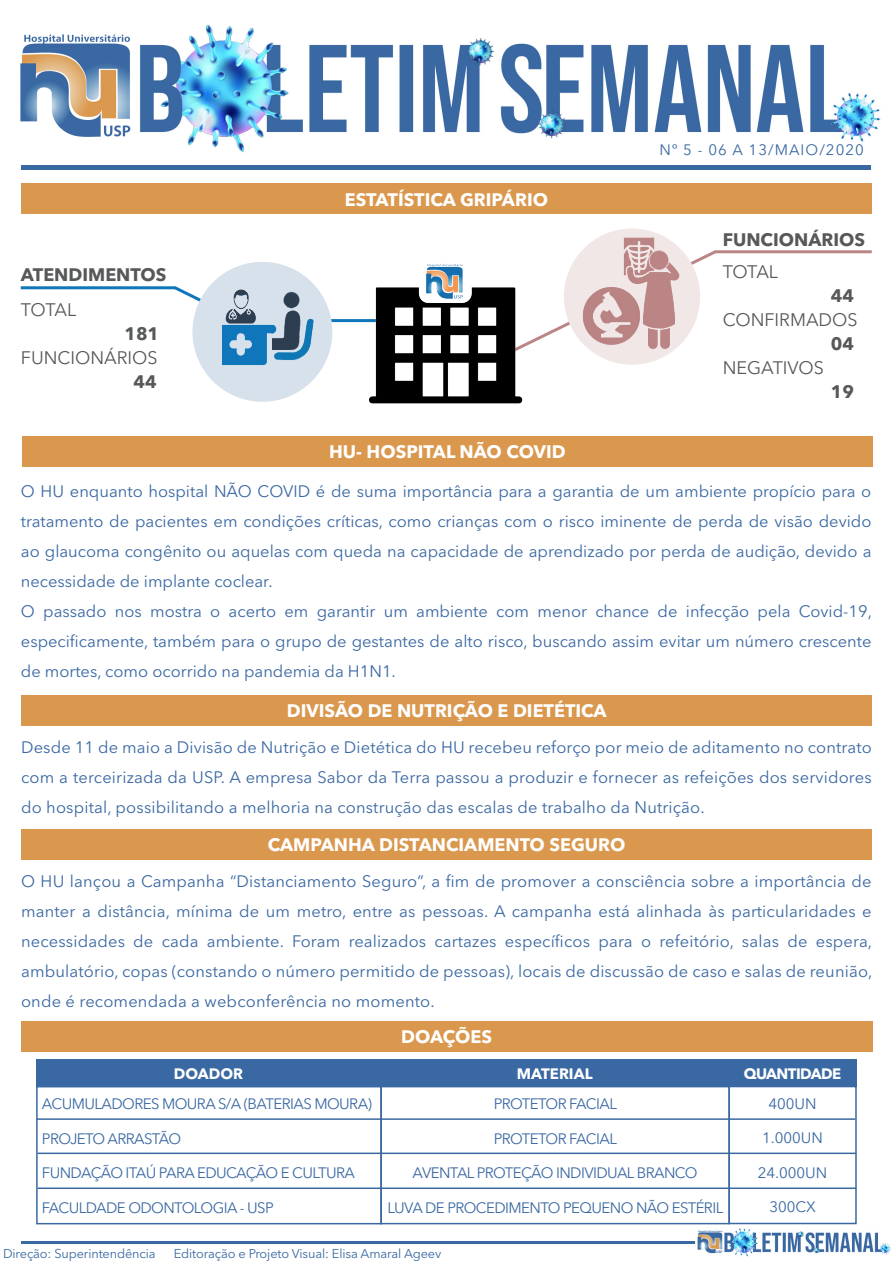
<style>
.page{position:relative;width:893px;height:1263px;background:#fff}
.page>*{position:absolute;margin:0;border:0;box-sizing:border-box;transform-origin:0 0}
.t1{font:700 18px "Avenir Next LT Pro";color:#fff}
.t2{font:18px "Avenir Next LT Pro";color:#57585a}
.t3{font:700 18px "Avenir Next LT Pro";color:#57585a}
.t4{font:16.5px/30px "Avenir Next LT Pro";color:#3a68a2;text-align:justify}
.t5{font:15px "Avenir Next LT Pro";letter-spacing:-.04em;color:#3a68a2}
.t6{font:15px "Avenir Next LT Pro";letter-spacing:.07em;color:#3a68a2}
.t7{font:700 15px "Avenir Next LT Pro";letter-spacing:-.04em;color:#fff}
.t8{font:700 15px "Avenir Next LT Pro";color:#fff}
.t9{font:700 15px "Avenir Next LT Pro";letter-spacing:-.02em;color:#fff}
.t10{font:12.75px "Avenir Next LT Pro";letter-spacing:-.01em;color:#3a68a2}
</style>
<div class="page">
<svg style="left:531px;top:250px;width:189px;height:94px"></svg>
<img style="left:20px;top:24px;width:861px;height:145px">
<hr style="left:22px;top:165px;width:849px;height:4px;background:#3a68a2">
<div style="left:21px;top:184px;width:851px;height:30px;background:#da984e"></div>
<div style="left:21px;top:695px;width:851px;height:30px;background:#da984e"></div>
<div style="left:21px;top:829px;width:851px;height:30px;background:#da984e"></div>
<hr style="left:21px;top:1241px;width:674px;height:3px;background:#3a68a2">
<svg style="left:171px;top:286px;width:30px;height:16px"></svg>
<hr style="left:715px;top:250px;width:157px;height:3px;background:#bb8585">
<hr style="left:260px;top:319px;width:126px;height:3px;background:#0f76bb">
<hr style="left:21px;top:286px;width:155px;height:3px;background:#0f76bb">
<img style="left:355px;top:287px;width:176px;height:117px">
<img style="left:422px;top:264px;width:46px;height:37px">
<img style="left:564px;top:228px;width:140px;height:137px">
<div style="left:192px;top:262px;width:140px;height:140px;background:#d7e1ec;border-radius:50%"></div>
<img style="left:222px;top:273px;width:121px;height:113px">
<div style="left:22px;top:436px;width:851px;height:30px;background:#da984e"></div>
<img style="left:696px;top:1224px;width:195px;height:33px">
<div style="left:21px;top:1021px;width:851px;height:30px;background:#da984e"></div>
<div style="left:36px;top:1086px;width:346px;height:138px;border:2px solid #3a68a2"></div>
<div style="left:380px;top:1086px;width:350px;height:138px;border:2px solid #3a68a2"></div>
<div style="left:728px;top:1086px;width:129px;height:138px;border:2px solid #3a68a2"></div>
<hr style="left:37px;top:1118px;width:818px;height:2px;background:#3a68a2">
<hr style="left:38px;top:1152px;width:818px;height:2px;background:#3a68a2">
<hr style="left:38px;top:1187px;width:818px;height:2px;background:#3a68a2">
<div style="left:36px;top:1059px;width:346px;height:27px;background:#3a68a2"></div>
<div style="left:381px;top:1059px;width:349px;height:28px;background:#3a68a2"></div>
<div style="left:728px;top:1059px;width:129px;height:28px;background:#3a68a2"></div>
<p class="t3" style="left:21px;top:264px;width:147px">ATENDIMENTOS</p>
<p class="t2" style="left:21px;top:299px;width:57px">TOTAL</p>
<p class="t3" style="left:124px;top:323px;width:36px">181</p>
<p class="t2" style="left:21px;top:347px;width:138px">FUNCIONÁRIOS</p>
<p class="t3" style="left:133px;top:371px;width:25px">44</p>
<p class="t1" style="left:345px;top:188px;width:205px">ESTATÍSTICA GRIPÁRIO</p>
<p class="t1" style="left:329px;top:441px;width:238px">HU- HOSPITAL NÃO COVID</p>
<p class="t6" style="left:659px;top:141px;width:206px">Nº 5 - 06 A 13/MAIO/2020</p>
<p class="t3" style="left:723px;top:229px;width:144px">FUNCIONÁRIOS</p>
<p class="t2" style="left:723px;top:261px;width:57px">TOTAL</p>
<p class="t3" style="left:831px;top:284px;width:25px">44</p>
<p class="t2" style="left:723px;top:309px;width:136px">CONFIRMADOS</p>
<p class="t3" style="left:831px;top:332px;width:25px">04</p>
<p class="t2" style="left:723px;top:357px;width:103px">NEGATIVOS</p>
<p class="t3" style="left:831px;top:380px;width:25px">19</p>
<p class="t4" style="left:21px;top:476px;width:852px">O HU enquanto hospital NÃO COVID é de suma importância para a garantia de um ambiente propício para o tratamento de pacientes em condições críticas, como crianças com o risco iminente de perda de visão devido ao glaucoma congênito ou aquelas com queda na capacidade de aprendizado por perda de audição, devido a necessidade de implante coclear.</p>
<p class="t4" style="left:21px;top:596px;width:852px">O passado nos mostra o acerto em garantir um ambiente com menor chance de infecção pela Covid-19, especificamente, também para o grupo de gestantes de alto risco, buscando assim evitar um número crescente de mortes, como ocorrido na pandemia da H1N1.</p>
<p class="t1" style="left:287px;top:700px;width:321px">DIVISÃO DE NUTRIÇÃO E DIETÉTICA</p>
<p class="t4" style="left:21px;top:733px;width:852px">Desde 11 de maio a Divisão de Nutrição e Dietética do HU recebeu reforço por meio de aditamento no contrato com a terceirizada da USP. A empresa Sabor da Terra passou a produzir e fornecer as refeições dos servidores do hospital, possibilitando a melhoria na construção das escalas de trabalho da Nutrição.</p>
<p class="t1" style="left:268px;top:834px;width:359px">CAMPANHA DISTANCIAMENTO SEGURO</p>
<p class="t4" style="left:21px;top:866px;width:853px">O HU lançou a Campanha “Distanciamento Seguro”, a fim de promover a consciência sobre a importância de manter a distância, mínima de um metro, entre as pessoas. A campanha está alinhada às particularidades e necessidades de cada ambiente. Foram realizados cartazes específicos para o refeitório, salas de espera, ambulatório, copas (constando o número permitido de pessoas), locais de discussão de caso e salas de reunião, onde é recomendada a webconferência no momento.</p>
<p class="t1" style="left:401px;top:1026px;width:92px">DOAÇÕES</p>
<p class="t9" style="left:174px;top:1064px;width:71px">DOADOR</p>
<p class="t8" style="left:517px;top:1064px;width:77px">MATERIAL</p>
<p class="t7" style="left:744px;top:1064px;width:99px">QUANTIDADE</p>
<p class="t5" style="left:42px;top:1095px;width:332px">ACUMULADORES MOURA S/A (BATERIAS MOURA)</p>
<p class="t5" style="left:42px;top:1129px;width:141px">PROJETO ARRASTÃO</p>
<p class="t5" style="left:42px;top:1164px;width:315px">FUNDAÇÃO ITAÚ PARA EDUCAÇÃO E CULTURA</p>
<p class="t5" style="left:42px;top:1198px;width:233px">FACULDADE ODONTOLOGIA - USP</p>
<p class="t5" style="left:494px;top:1095px;width:125px">PROTETOR FACIAL</p>
<p class="t5" style="left:494px;top:1129px;width:125px">PROTETOR FACIAL</p>
<p class="t5" style="left:413px;top:1164px;width:286px">AVENTAL PROTEÇÃO INDIVIDUAL BRANCO</p>
<p class="t5" style="left:387px;top:1198px;width:337px">LUVA DE PROCEDIMENTO PEQUENO NÃO ESTÉRIL</p>
<p class="t10" style="left:3px;top:1246px;width:154px">Direção: Superintendência</p>
<p class="t10" style="left:174px;top:1246px;width:269px">Editoração e Projeto Visual: Elisa Amaral Ageev</p>
<p class="t5" style="left:768px;top:1095px;width:50px">400UN</p>
<p class="t5" style="left:762px;top:1129px;width:62px">1.000UN</p>
<p class="t5" style="left:758px;top:1164px;width:71px">24.000UN</p>
<p class="t5" style="left:769px;top:1198px;width:48px">300CX</p>
</div>
